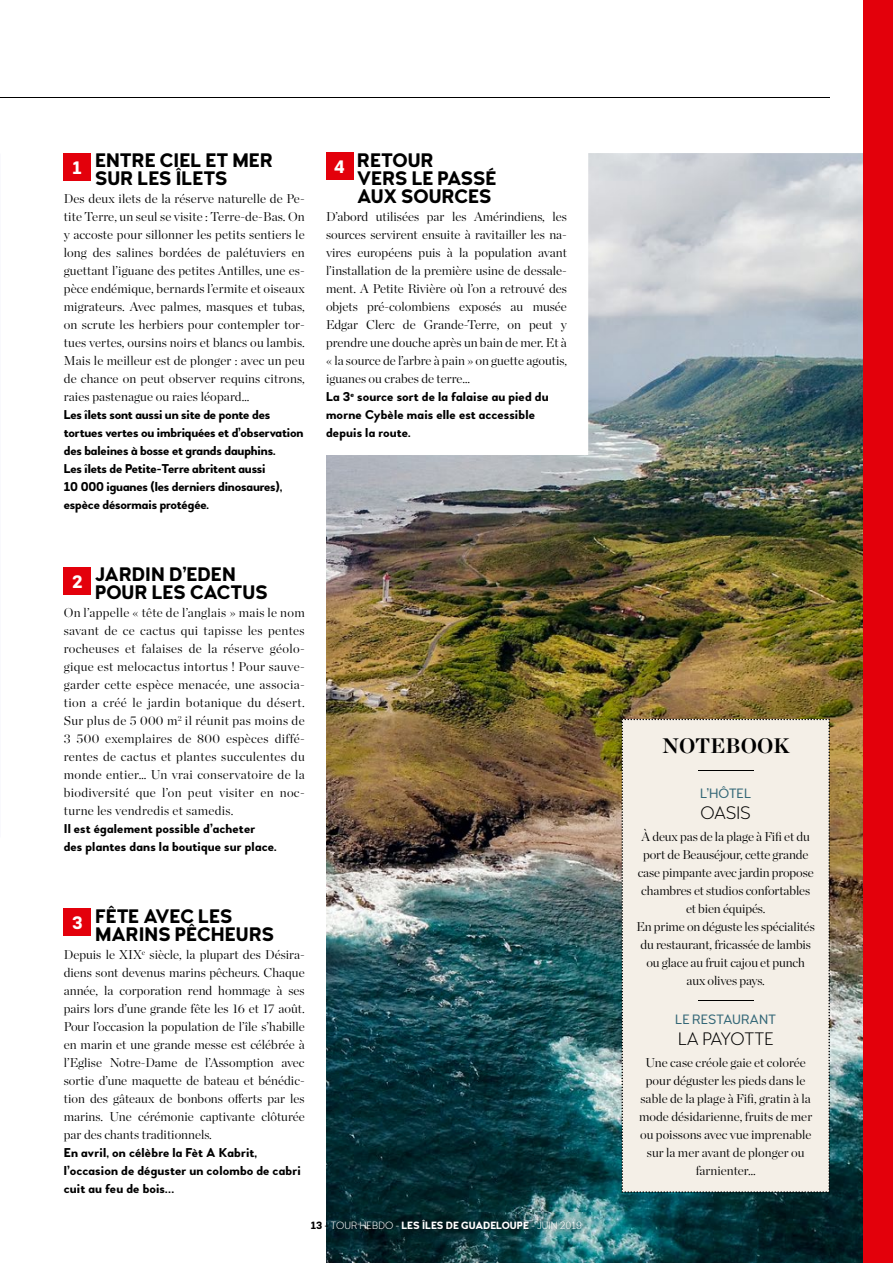
<style>
.page{position:relative;width:893px;height:1263px;background:#fff}
.page>*{position:absolute;margin:0;border:0;box-sizing:border-box;transform-origin:0 0}
.t1{font:700 21px "Chronicle Display";color:#000}
.t2{font:700 19.5px/18px "Woodford Bourne";color:#000}
.t3{font:100 18px "Woodford Bourne";letter-spacing:-.02em;color:#000}
.t4{font:13.5px "Woodford Bourne";color:#336777}
.t5{font:300 12.75px/18px "Chronicle Display";color:#000;text-align:justify}
.t6{font:700 12.75px/18px "Woodford Bourne";letter-spacing:.01em;color:#000}
.t7{font:700 12.75px/18px "Woodford Bourne";letter-spacing:-.01em;color:#000}
.t8{font:100 10.5px "Woodford Bourne";color:#fff}
.s1{font-weight:700;color:#000}
.s2{font-weight:400;color:#000}
.s3{font-weight:700}
</style>
<div class="page">
<img style="left:326px;top:153px;width:537px;height:1110px">
<div style="left:64px;top:153px;width:27px;height:27px;background:#e3000b"></div>
<div style="left:64px;top:567px;width:27px;height:27px;background:#e3000b"></div>
<div style="left:64px;top:909px;width:27px;height:27px;background:#e3000b"></div>
<div style="left:326px;top:153px;width:27px;height:27px;background:#e3000b"></div>
<div style="left:621px;top:719px;width:209px;height:474px;background:#f4efe7"></div>
<hr style="left:0;top:97px;width:829px;height:1px;background:#000">
<div style="left:863px;top:0;width:30px;height:1263px;background:#e3000b"></div>
<hr style="left:698px;top:770px;width:55px;height:1px;background:#000">
<hr style="left:698px;top:1000px;width:55px;height:1px;background:#000">
<img style="left:326px;top:1212px;width:265px;height:25px">
<h2 class="t2" style="left:95px;top:151px;width:179px;text-indent:-22px"><sub>1</sub> ENTRE CIEL ET MER<br>SUR LES ÎLETS</h2>
<p class="t5" style="left:64px;top:188px;width:242px">Des deux ilets de la réserve naturelle de Pe&shy;tite Terre, un seul se visite : Terre-de-Bas. On y accoste pour sillonner les petits sentiers le long des salines bordées de palétuviers en guettant l’iguane des petites Antilles, une es&shy;pèce endémique, bernards l’ermite et oiseaux migrateurs. Avec palmes, masques et tubas, on scrute les herbiers pour contempler tor&shy;tues vertes, oursins noirs et blancs ou lambis.<br>Mais le meilleur est de plonger : avec un peu de chance on peut observer requins citrons, raies pastenague ou raies léopard…</p>
<p class="t7" style="left:64px;top:406px;width:241px">Les îlets sont aussi un site de ponte des tortues vertes ou imbriquées et d’observation des baleines à bosse et grands dauphins.<br>Les îlets de Petite-Terre abritent aussi<br>10 000 iguanes (les derniers dinosaures), espèce désormais protégée.</p>
<h2 class="t2" style="left:357px;top:151px;width:141px;text-indent:-23px"><sub>4</sub> RETOUR<br>VERS LE PASSÉ<br>AUX SOURCES</h2>
<p class="t5" style="left:326px;top:206px;width:242px">D’abord utilisées par les Amérindiens, les sources servirent ensuite à ravitailler les na&shy;vires européens puis à la population avant l’installation de la première usine de dessale&shy;ment. A Petite Rivière où l’on a retrouvé des objets pré-colombiens exposés au musée Edgar Clerc de Grande-Terre, on peut y prendre une douche après un bain de mer. Et à « la source de l’arbre à pain » on guette agoutis, iguanes ou crabes de terre…</p>
<p class="t6" style="left:326px;top:388px;width:224px">La 3<sup>e</sup> source sort de la falaise au pied du morne Cybèle mais elle est accessible depuis la route.</p>
<h2 class="t2" style="left:95px;top:565px;width:174px;text-indent:-23px"><sub>2</sub> JARDIN D’EDEN<br>POUR LES CACTUS</h2>
<p class="t5" style="left:64px;top:602px;width:242px">On l’appelle « tête de l’anglais » mais le nom savant de ce cactus qui tapisse les pentes rocheuses et falaises de la réserve géolo&shy;gique est melocactus intortus ! Pour sauve&shy;garder cette espèce menacée, une associa&shy;tion a créé le jardin botanique du désert.<br>Sur plus de 5 000 m<sup>2</sup> il réunit pas moins de 3 500 exemplaires de 800 espèces diffé&shy;rentes de cactus et plantes succulentes du monde entier… Un vrai conservatoire de la biodiversité que l’on peut visiter en noc&shy;turne les vendredis et samedis.</p>
<p class="t6" style="left:64px;top:820px;width:214px">Il est également possible d’acheter des plantes dans la boutique sur place.</p>
<h2 class="t2" style="left:95px;top:907px;width:181px;text-indent:-23px"><sub>3</sub> FÊTE AVEC LES<br>MARINS PÊCHEURS</h2>
<p class="t5" style="left:64px;top:944px;width:242px">Depuis le XIX<sup>e</sup> siècle, la plupart des Désira&shy;diens sont devenus marins pêcheurs. Chaque année, la corporation rend hommage à ses pairs lors d’une grande fête les 16 et 17 août.<br>Pour l’occasion la population de l’île s’habille en marin et une grande messe est célébrée à l’Eglise Notre-Dame de l’Assomption avec sortie d’une maquette de bateau et bénédic&shy;tion des gâteaux de bonbons offerts par les marins. Une cérémonie captivante clôturée par des chants traditionnels.</p>
<p class="t6" style="left:64px;top:1144px;width:238px">En avril, on célèbre la Fèt A Kabrit, l’occasion de déguster un colombo de cabri cuit au feu de bois…</p>
<p class="t8" style="left:311px;top:1219px;width:273px"><span class="s1">13</span> <span class="s2">-</span> TOUR HEBDO - <span class="s3">LES ÎLES DE GUADELOUPE</span> - JUIN 2019</p>
<h1 class="t1" style="left:662px;top:729px;width:129px">NOTEBOOK</h1>
<p class="t4" style="left:700px;top:785px;width:52px">L’HÔTEL</p>
<h3 class="t3" style="left:700px;top:802px;width:52px">OASIS</h3>
<p class="t5" style="left:636px;top:827px;width:180px;text-align:center">À deux pas de la plage à Fifi et du port de Beauséjour, cette grande case pimpante avec jardin propose chambres et studios confortables et bien équipés.<br>En prime on déguste les spécialités du restaurant, fricassée de lambis ou glace au fruit cajou et punch aux olives pays.</p>
<p class="t4" style="left:675px;top:1011px;width:102px">LE RESTAURANT</p>
<h3 class="t3" style="left:678px;top:1028px;width:97px">LA PAYOTTE</h3>
<p class="t5" style="left:639px;top:1052px;width:175px;text-align:center">Une case créole gaie et colorée pour déguster les pieds dans le sable de la plage à Fifi, gratin à la mode désidarienne, fruits de mer ou poissons avec vue imprenable sur la mer avant de plonger ou farnienter…</p>
</div>
